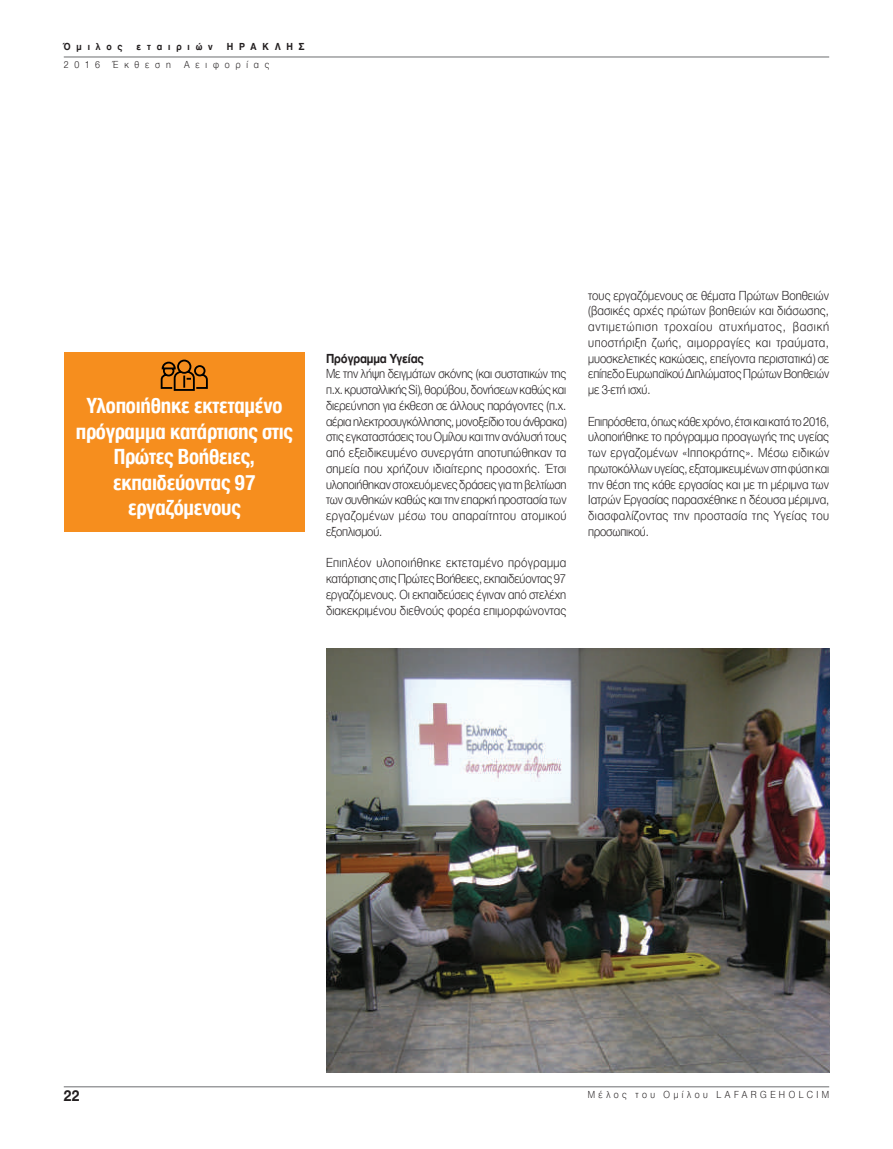
<style>
.page{position:relative;width:893px;height:1149px;background:#fff}
.page>*{position:absolute;margin:0;border:0;box-sizing:border-box;transform-origin:0 0}
.t1{font:700 22.5px/25.5px "CF Helvetica Cond";letter-spacing:-.01em;color:#fff;text-align:center}
.t2{font:700 16.5px "CF Helvetica";color:#231f20;scale:.9 1}
.t3{font:300 13.5px/15.8px "CF Helvetica";letter-spacing:.01em;color:#231f20;text-align:justify;scale:.89 1}
.t4{font:300 13.5px/15.8px "CF Helvetica";letter-spacing:.01em;color:#231f20;text-align:justify;scale:.9 1}
.t5{font:300 13.5px/15.8px "CF Helvetica";letter-spacing:.01em;color:#231f20;text-align:justify;scale:.88 1}
.t6{font:700 13.5px "CF Helvetica";letter-spacing:-.01em;color:#231f20;scale:.89 1}
.t7{font:300 10.5px "CF Helvetica";letter-spacing:.375em;color:#231f20;scale:.9 1}
.t8{font:700 10.5px "CF Helvetica";letter-spacing:.625em;color:#231f20;scale:.9 1}
.t9{font:300 10.5px "CF Helvetica";letter-spacing:.62em;color:#231f20;scale:.9 1}
</style>
<div class="page">
<hr style="left:64px;top:57px;width:765px;height:1px;background:#6c6d70">
<hr style="left:64px;top:1086px;width:765px;height:1px;background:#6c6d70">
<div style="left:64px;top:352px;width:241px;height:179px;background:#f68e1e"></div>
<svg style="left:161px;top:359px;width:47px;height:32px"></svg>
<img style="left:326px;top:648px;width:504px;height:423px">
<p class="t8" style="left:64px;top:40px;width:67px">Όμιλος</p>
<p class="t8" style="left:137px;top:40px;width:86px">εταιριών</p>
<p class="t8" style="left:227px;top:40px;width:88px">ΗΡΑΚΛΗΣ</p>
<p class="t7" style="left:64px;top:58px;width:42px">2016</p>
<p class="t7" style="left:113px;top:58px;width:65px">Έκθεση</p>
<p class="t9" style="left:184px;top:58px;width:96px">Αειφορίας</p>
<h1 class="t1" style="left:76px;top:393px;width:218px">Υλοποιήθηκε εκτεταμένο πρόγραμμα κατάρτισης στις<br>Πρώτες Βοήθειες, εκπαιδεύοντας 97 εργαζόμενους</h1>
<p class="t6" style="left:326px;top:351px;width:111px">Πρόγραμμα Υγείας</p>
<p class="t3" style="left:326px;top:366px;width:272px">Με την λήψη δειγμάτων σκόνης (και συστατικών της π.χ. κρυσταλλικής Si), θορύβου, δονήσεων καθώς και διερεύνηση για έκθεση σε άλλους παράγοντες (π.χ. αέρια ηλεκτροσυγκόλλησης, μονοξείδιο του άνθρακα) στις εγκαταστάσεις του Ομίλου και την ανάλυσή τους από εξειδικευμένο συνεργάτη αποτυπώθηκαν τα σημεία που χρήζουν ιδιαίτερης προσοχής. Έτσι υλοποιήθηκαν στοχευόμενες δράσεις για τη βελτίωση των συνθηκών καθώς και την επαρκή προστασία των εργαζομένων μέσω του απαραίτητου ατομικού εξοπλισμού.</p>
<p class="t4" style="left:326px;top:555px;width:269px">Επιπλέον υλοποιήθηκε εκτεταμένο πρόγραμμα κατάρτισης στις Πρώτες Βοήθειες, εκπαιδεύοντας 97 εργαζόμενους. Οι εκπαιδεύσεις έγιναν από στελέχη διακεκριμένου διεθνούς φορέα επιμορφώνοντας</p>
<p class="t4" style="left:588px;top:287px;width:269px">τους εργαζόμενους σε θέματα Πρώτων Βοηθειών (βασικές αρχές πρώτων βοηθειών και διάσωσης, αντιμετώπιση τροχαίου ατυχήματος, βασική υποστήριξη ζωής, αιμορραγίες και τραύματα, μυοσκελετικές κακώσεις, επείγοντα περιστατικά) σε επίπεδο Ευρωπαϊκού Διπλώματος Πρώτων Βοηθειών με 3-ετή ισχύ.</p>
<p class="t5" style="left:588px;top:413px;width:275px">Επιπρόσθετα, όπως κάθε χρόνο, έτσι και κατά το 2016, υλοποιήθηκε το πρόγραμμα προαγωγής της υγείας των εργαζομένων «Ιπποκράτης». Μέσω ειδικών πρωτοκόλλων υγείας, εξατομικευμένων στη φύση και την θέση της κάθε εργασίας και με τη μέριμνα των Ιατρών Εργασίας παρασχέθηκε η δέουσα μέριμνα, διασφαλίζοντας την προστασία της Υγείας του προσωπικού.</p>
<p class="t2" style="left:64px;top:1086px;width:19px">22</p>
<p class="t7" style="left:588px;top:1088px;width:270px">Μέλος του Ομίλου LAFARGEHOLCIM</p>
</div>
